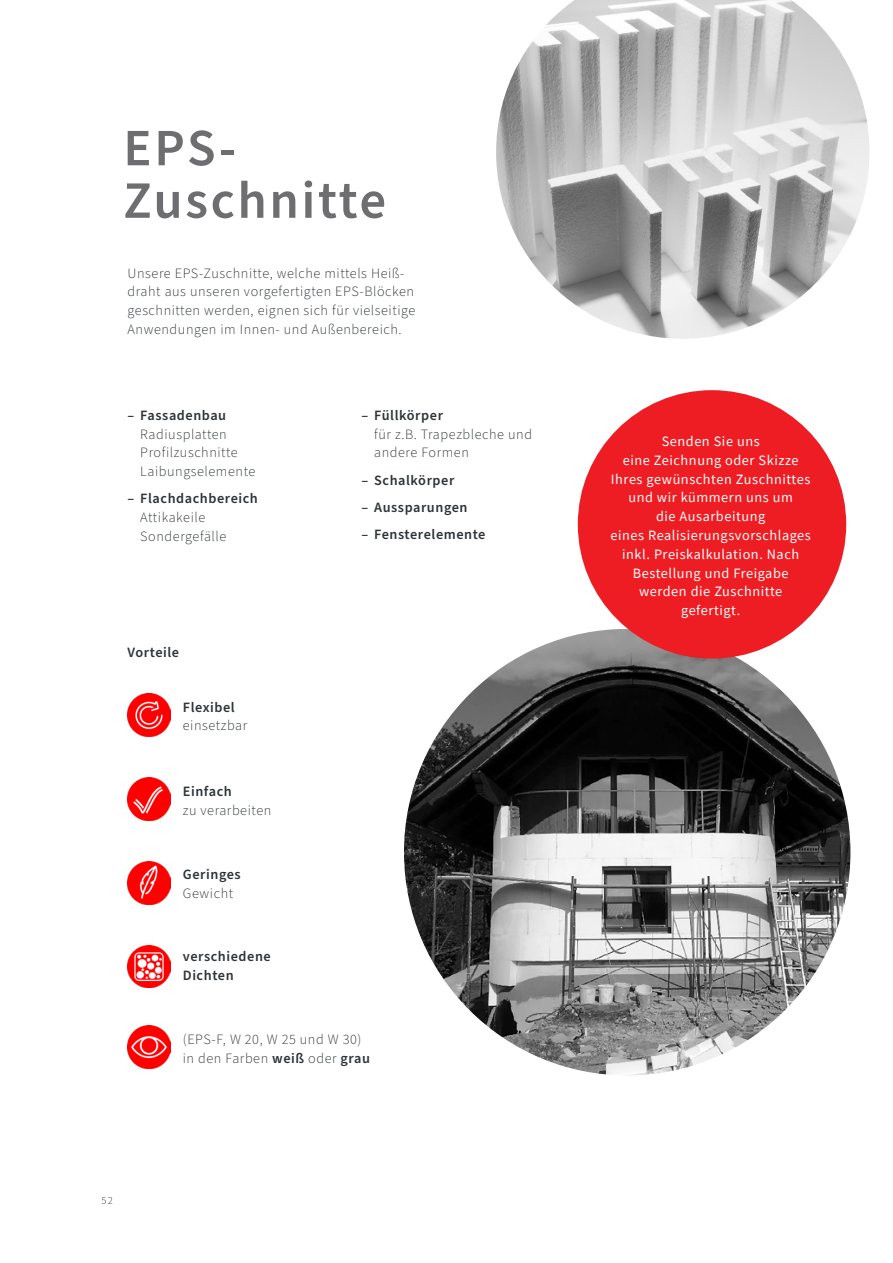
<style>
.page{position:relative;width:893px;height:1263px;background:#fff}
.page>*{position:absolute;margin:0;border:0;box-sizing:border-box;transform-origin:0 0}
.t1{font:600 52.5px/52.5px "Source Sans Pro";letter-spacing:.05em;color:#6e6d70}
.t2{font:300 14.25px/18.8px "Source Sans Pro";letter-spacing:.04em;color:#2f3437}
.t3{font:14.25px/18.8px "Source Sans Pro";letter-spacing:.04em;color:#fff;text-align:center}
.t4{font:600 14.25px/18.8px "Source Sans Pro";letter-spacing:.04em;color:#2f3437}
.t5{font:300 10.5px "Source Sans Pro";color:#2f3437}
.s1{font-weight:600}
</style>
<div class="page">
<img style="left:496px;top:0;width:373px;height:339px">
<img style="left:404px;top:629px;width:446px;height:446px;border-radius:223px">
<div style="left:578px;top:390px;width:268px;height:268px;background:#ee1d23;border-radius:50%"></div>
<img style="left:128px;top:778px;width:42px;height:42px">
<img style="left:128px;top:861px;width:42px;height:43px">
<img style="left:128px;top:694px;width:42px;height:42px">
<img style="left:128px;top:945px;width:42px;height:43px">
<img style="left:128px;top:1025px;width:42px;height:43px">
<h1 class="t1" style="left:123px;top:123px;width:264px">EPS-<br>Zuschnitte</h1>
<p class="t2" style="left:128px;top:264px;width:289px">Unsere EPS-Zuschnitte, welche mittels Heiß&shy;draht aus unseren vorgefertigten EPS-Blöcken geschnitten werden, eignen sich für vielseitige Anwendungen im Innen- und Außenbereich.</p>
<p class="t4" style="left:128px;top:406px;width:100px">– Fassadenbau</p>
<p class="t2" style="left:140px;top:425px;width:117px">Radiusplatten<br>Profilzuschnitte<br>Laibungselemente</p>
<p class="t4" style="left:128px;top:490px;width:132px">– Flachdachbereich</p>
<p class="t2" style="left:140px;top:509px;width:87px">Attikakeile<br>Sondergefälle</p>
<p class="t4" style="left:128px;top:644px;width:53px">Vorteile</p>
<p class="t4" style="left:183px;top:698px;width:54px">Flexibel</p>
<p class="t2" style="left:183px;top:717px;width:66px">einsetzbar</p>
<p class="t4" style="left:183px;top:783px;width:51px">Einfach</p>
<p class="t2" style="left:183px;top:801px;width:90px">zu verarbeiten</p>
<p class="t4" style="left:183px;top:865px;width:59px">Geringes</p>
<p class="t2" style="left:183px;top:884px;width:52px">Gewicht</p>
<p class="t4" style="left:183px;top:947px;width:90px">verschiedene<br>Dichten</p>
<p class="t4" style="left:361px;top:406px;width:83px">– Füllkörper</p>
<p class="t2" style="left:374px;top:425px;width:159px">für z.B. Trapezbleche und andere Formen</p>
<p class="t4" style="left:361px;top:471px;width:94px">– Schalkörper</p>
<p class="t4" style="left:361px;top:498px;width:108px">– Aussparungen</p>
<p class="t4" style="left:361px;top:526px;width:126px">– Fensterelemente</p>
<p class="t2" style="left:183px;top:1031px;width:189px">(EPS-F, W 20, W 25 und W 30) in den Farben <span class="s1">weiß</span> oder <span class="s1">grau</span></p>
<p class="t5" style="left:102px;top:1193px;width:13px">52</p>
<p class="t3" style="left:610px;top:432px;width:202px">Senden Sie uns<br>eine Zeichnung oder Skizze<br>Ihres gewünschten Zuschnittes und wir kümmern uns um<br>die Ausarbeitung<br>eines Realisierungsvorschlages inkl. Preiskalkulation. Nach<br>Bestellung und Freigabe werden die Zuschnitte gefertigt.</p>
</div>
